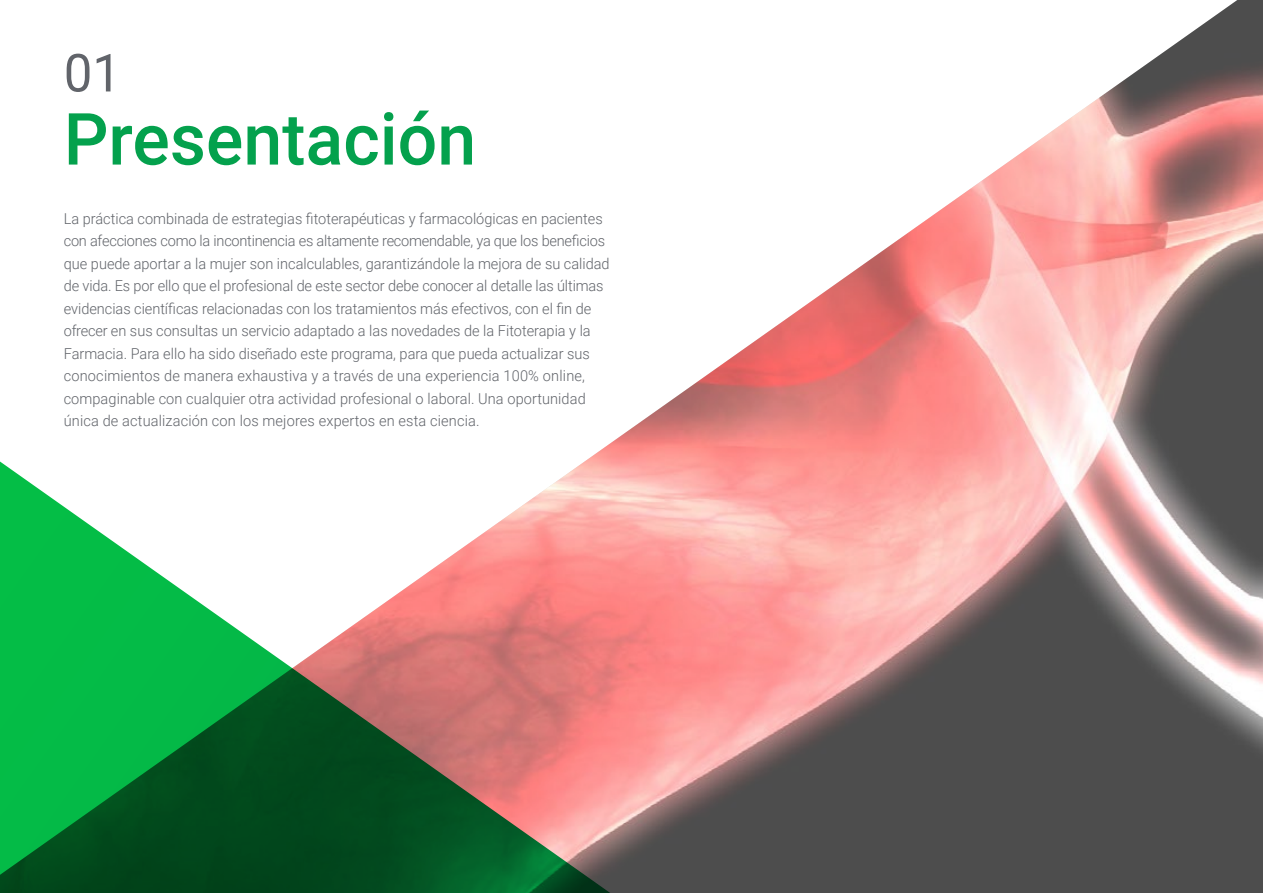
<style>
.page{position:relative;width:1263px;height:893px;background:#fff}
.page>*{position:absolute;margin:0;border:0;box-sizing:border-box;transform-origin:0 0}
.t1{font:500 72px "Roboto";color:#04a14d}
.t2{font:52.5px "Roboto";color:#61646a}
.t3{font:300 15px/22.5px "Roboto";color:#61646a}
</style>
<div class="page">
<img style="left:607px;top:0;width:656px;height:893px">
<svg style="left:0;top:446px;width:640px;height:447px"></svg>
<h2 class="t2" style="left:64px;top:36px;width:59px">01</h2>
<h1 class="t1" style="left:64px;top:89px;width:414px">Presentación</h1>
<p class="t3" style="left:64px;top:207px;width:547px">La práctica combinada de estrategias fitoterapéuticas y farmacológicas en pacientes con afecciones como la incontinencia es altamente recomendable, ya que los beneficios que puede aportar a la mujer son incalculables, garantizándole la mejora de su calidad de vida. Es por ello que el profesional de este sector debe conocer al detalle las últimas evidencias científicas relacionadas con los tratamientos más efectivos, con el fin de ofrecer en sus consultas un servicio adaptado a las novedades de la Fitoterapia y la Farmacia. Para ello ha sido diseñado este programa, para que pueda actualizar sus conocimientos de manera exhaustiva y a través de una experiencia 100% online, compaginable con cualquier otra actividad profesional o laboral. Una oportunidad única de actualización con los mejores expertos en esta ciencia.</p>
</div>
